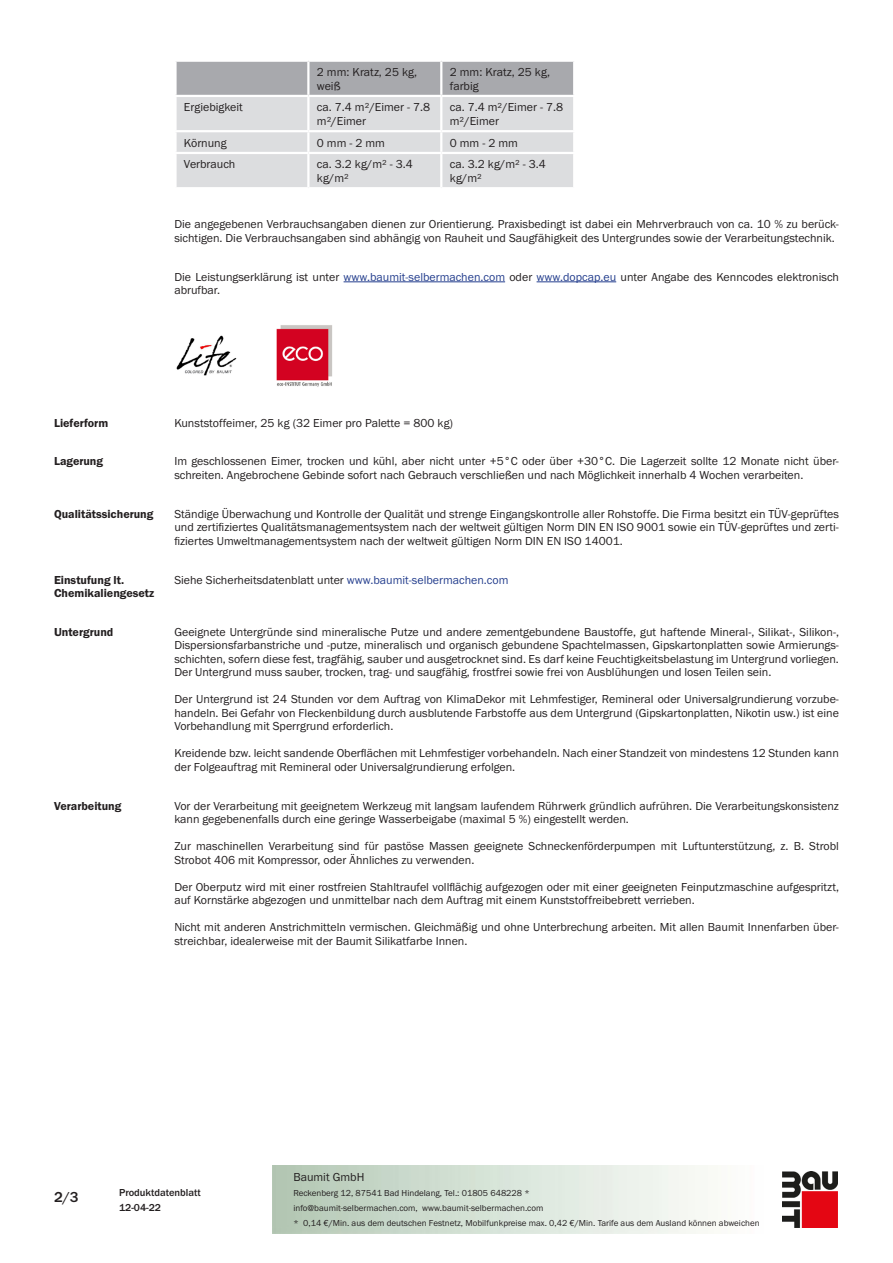
<style>
.page{position:relative;width:893px;height:1263px;background:#fff}
.page>*{position:absolute;margin:0;border:0;box-sizing:border-box;transform-origin:0 0}
.t1{font:500 15px "BM Franklin Gothic URW";color:#231f20}
.PDS_Standard{font:12px/13.5px "BM Franklin Gothic URW Boo";color:#231f20}
.PDS_Standard_linksbü{font:12px/13.5px "BM Franklin Gothic URW Boo";color:#231f20}
.PDS_Header{font:12px/13.5px "BM Franklin Gothic URW Dem";color:#231f20}
.t2{font:500 10.5px/15px "BM Franklin Gothic URW";color:#231f20}
.t3{font:9px/15px "BM Franklin Gothic URW Boo";color:#231f20}
.s1{color:#253f8e}
</style>
<div class="page">
<img style="left:782px;top:1171px;width:56px;height:56px">
<svg style="left:177px;top:62px;width:396px;height:125px;background:#ceced1"></svg>
<hr style="left:307px;top:62px;width:2px;height:33px;background:#fff">
<hr style="left:440px;top:62px;width:2px;height:33px;background:#fff">
<hr style="left:174px;top:95px;width:134px;height:2px;background:#fff">
<hr style="left:308px;top:95px;width:133px;height:2px;background:#fff">
<hr style="left:307px;top:97px;width:2px;height:33px;background:#fff">
<hr style="left:441px;top:95px;width:134px;height:2px;background:#fff">
<hr style="left:440px;top:97px;width:2px;height:33px;background:#fff">
<hr style="left:174px;top:130px;width:134px;height:2px;background:#fff">
<hr style="left:308px;top:130px;width:133px;height:2px;background:#fff">
<hr style="left:307px;top:132px;width:2px;height:20px;background:#fff">
<hr style="left:441px;top:130px;width:134px;height:2px;background:#fff">
<hr style="left:440px;top:132px;width:2px;height:20px;background:#fff">
<hr style="left:174px;top:152px;width:134px;height:2px;background:#fff">
<hr style="left:308px;top:152px;width:133px;height:2px;background:#fff">
<hr style="left:307px;top:154px;width:2px;height:33px;background:#fff">
<hr style="left:441px;top:152px;width:134px;height:2px;background:#fff">
<hr style="left:440px;top:154px;width:2px;height:33px;background:#fff">
<hr style="left:344px;top:281px;width:161px;height:1px;background:#253f8e">
<hr style="left:537px;top:281px;width:79px;height:1px;background:#253f8e">
<img style="left:176px;top:335px;width:61px;height:41px">
<img style="left:276px;top:325px;width:56px;height:62px">
<p class="PDS_Standard_linksbü" style="left:317px;top:65px;width:102px">2 mm: Kratz, 25 kg, weiß</p>
<p class="PDS_Standard_linksbü" style="left:450px;top:65px;width:102px">2 mm: Kratz, 25 kg, farbig</p>
<p class="PDS_Standard_linksbü" style="left:184px;top:101px;width:60px">Ergiebigkeit</p>
<p class="PDS_Standard_linksbü" style="left:317px;top:101px;width:115px">ca. 7.4 m²/Eimer - 7.8 m²/Eimer</p>
<p class="PDS_Standard_linksbü" style="left:450px;top:101px;width:115px">ca. 7.4 m²/Eimer - 7.8 m²/Eimer</p>
<p class="PDS_Standard_linksbü" style="left:184px;top:136px;width:44px">Körnung</p>
<p class="PDS_Standard_linksbü" style="left:317px;top:136px;width:70px">0 mm - 2 mm</p>
<p class="PDS_Standard_linksbü" style="left:450px;top:136px;width:70px">0 mm - 2 mm</p>
<p class="PDS_Standard_linksbü" style="left:184px;top:158px;width:53px">Verbrauch</p>
<p class="PDS_Standard_linksbü" style="left:317px;top:158px;width:98px">ca. 3.2 kg/m² - 3.4 kg/m²</p>
<p class="PDS_Standard_linksbü" style="left:450px;top:158px;width:98px">ca. 3.2 kg/m² - 3.4 kg/m²</p>
<p class="PDS_Standard" style="left:174px;top:218px;width:666px">Die angegebenen Verbrauchsangaben dienen zur Orientierung. Praxisbedingt ist dabei ein Mehrverbrauch von ca. 10 % zu berück&shy;sichtigen. Die Verbrauchsangaben sind abhängig von Rauheit und Saugfähigkeit des Untergrundes sowie der Verarbeitungstechnik.</p>
<p class="PDS_Standard" style="left:174px;top:270px;width:666px">Die Leistungserklärung ist unter <span class="s1">www.baumit-selbermachen.com</span> oder <span class="s1">www.dopcap.eu</span> unter Angabe des Kenncodes elektronisch abrufbar.</p>
<p class="PDS_Header" style="left:54px;top:416px;width:56px">Lieferform</p>
<p class="PDS_Standard" style="left:174px;top:416px;width:280px">Kunststoffeimer, 25 kg (32 Eimer pro Palette = 800 kg)</p>
<p class="PDS_Header" style="left:54px;top:455px;width:51px">Lagerung</p>
<p class="PDS_Standard" style="left:174px;top:455px;width:666px">Im geschlossenen Eimer, trocken und kühl, aber nicht unter +5°C oder über +30°C. Die Lagerzeit sollte 12 Monate nicht über&shy;schreiten. Angebrochene Gebinde sofort nach Gebrauch verschließen und nach Möglichkeit innerhalb 4 Wochen verarbeiten.</p>
<p class="PDS_Header" style="left:54px;top:507px;width:101px">Qualitätssicherung</p>
<p class="PDS_Standard" style="left:174px;top:507px;width:666px;text-align:justify">Ständige Überwachung und Kontrolle der Qualität und strenge Eingangskontrolle aller Rohstoffe. Die Firma besitzt ein TÜV-geprüftes und zertifiziertes Qualitätsmanagementsystem nach der weltweit gültigen Norm DIN EN ISO 9001 sowie ein TÜV-geprüftes und zerti&shy;fiziertes Umweltmanagementsystem nach der weltweit gültigen Norm DIN EN ISO 14001.</p>
<p class="PDS_Header" style="left:54px;top:573px;width:102px">Einstufung lt.<br>Chemikaliengesetz</p>
<p class="PDS_Standard" style="left:174px;top:573px;width:336px">Siehe Sicherheitsdatenblatt unter <span class="s1">www.baumit-selbermachen.com</span></p>
<p class="PDS_Header" style="left:54px;top:625px;width:61px">Untergrund</p>
<p class="PDS_Standard" style="left:174px;top:625px;width:666px;text-align:justify">Geeignete Untergründe sind mineralische Putze und andere zementgebundene Baustoffe, gut haftende Mineral-, Silikat-, Silikon-, Dispersionsfarbanstriche und -putze, mineralisch und organisch gebundene Spachtelmassen, Gipskartonplatten sowie Armierungs&shy;schichten, sofern diese fest, tragfähig, sauber und ausgetrocknet sind. Es darf keine Feuchtigkeitsbelastung im Untergrund vorliegen.<br>Der Untergrund muss sauber, trocken, trag- und saugfähig, frostfrei sowie frei von Ausblühungen und losen Teilen sein.</p>
<p class="PDS_Standard" style="left:174px;top:693px;width:666px;text-align:justify">Der Untergrund ist 24 Stunden vor dem Auftrag von KlimaDekor mit Lehmfestiger, Remineral oder Universalgrundierung vorzube&shy;handeln. Bei Gefahr von Fleckenbildung durch ausblutende Farbstoffe aus dem Untergrund (Gipskartonplatten, Nikotin usw.) ist eine Vorbehandlung mit Sperrgrund erforderlich.</p>
<p class="PDS_Standard" style="left:174px;top:747px;width:666px">Kreidende bzw. leicht sandende Oberflächen mit Lehmfestiger vorbehandeln. Nach einer Standzeit von mindestens 12 Stunden kann der Folgeauftrag mit Remineral oder Universalgrundierung erfolgen.</p>
<p class="PDS_Header" style="left:54px;top:799px;width:69px">Verarbeitung</p>
<p class="PDS_Standard" style="left:174px;top:799px;width:666px">Vor der Verarbeitung mit geeignetem Werkzeug mit langsam laufendem Rührwerk gründlich aufrühren. Die Verarbeitungskonsistenz kann gegebenenfalls durch eine geringe Wasserbeigabe (maximal 5 %) eingestellt werden.</p>
<p class="PDS_Standard" style="left:174px;top:840px;width:666px">Zur maschinellen Verarbeitung sind für pastöse Massen geeignete Schneckenförderpumpen mit Luftunterstützung, z. B. Strobl<br>Strobot 406 mit Kompressor, oder Ähnliches zu verwenden.</p>
<p class="PDS_Standard" style="left:174px;top:880px;width:666px">Der Oberputz wird mit einer rostfreien Stahltraufel vollflächig aufgezogen oder mit einer geeigneten Feinputzmaschine aufgespritzt, auf Kornstärke abgezogen und unmittelbar nach dem Auftrag mit einem Kunststoffreibebrett verrieben.</p>
<p class="PDS_Standard" style="left:174px;top:921px;width:666px">Nicht mit anderen Anstrichmitteln vermischen. Gleichmäßig und ohne Unterbrechung arbeiten. Mit allen Baumit Innenfarben über&shy;streichbar, idealerweise mit der Baumit Silikatfarbe Innen.</p>
<p class="t1" style="left:54px;top:1188px;width:26px">2/3</p>
<p class="t2" style="left:119px;top:1185px;width:83px">Produktdatenblatt<br>12-04-22</p>
<p class="PDS_Standard" style="left:293px;top:1170px;width:73px">Baumit GmbH</p>
<p class="t3" style="left:293px;top:1186px;width:468px">Reckenberg 12, 87541 Bad Hindelang, Tel.: 01805 648228 *<br>info@baumit-selbermachen.com, www.baumit-selbermachen.com<br>* 0,14 €/Min. aus dem deutschen Festnetz, Mobilfunkpreise max. 0,42 €/Min. Tarife aus dem Ausland können abweichen</p>
</div>
